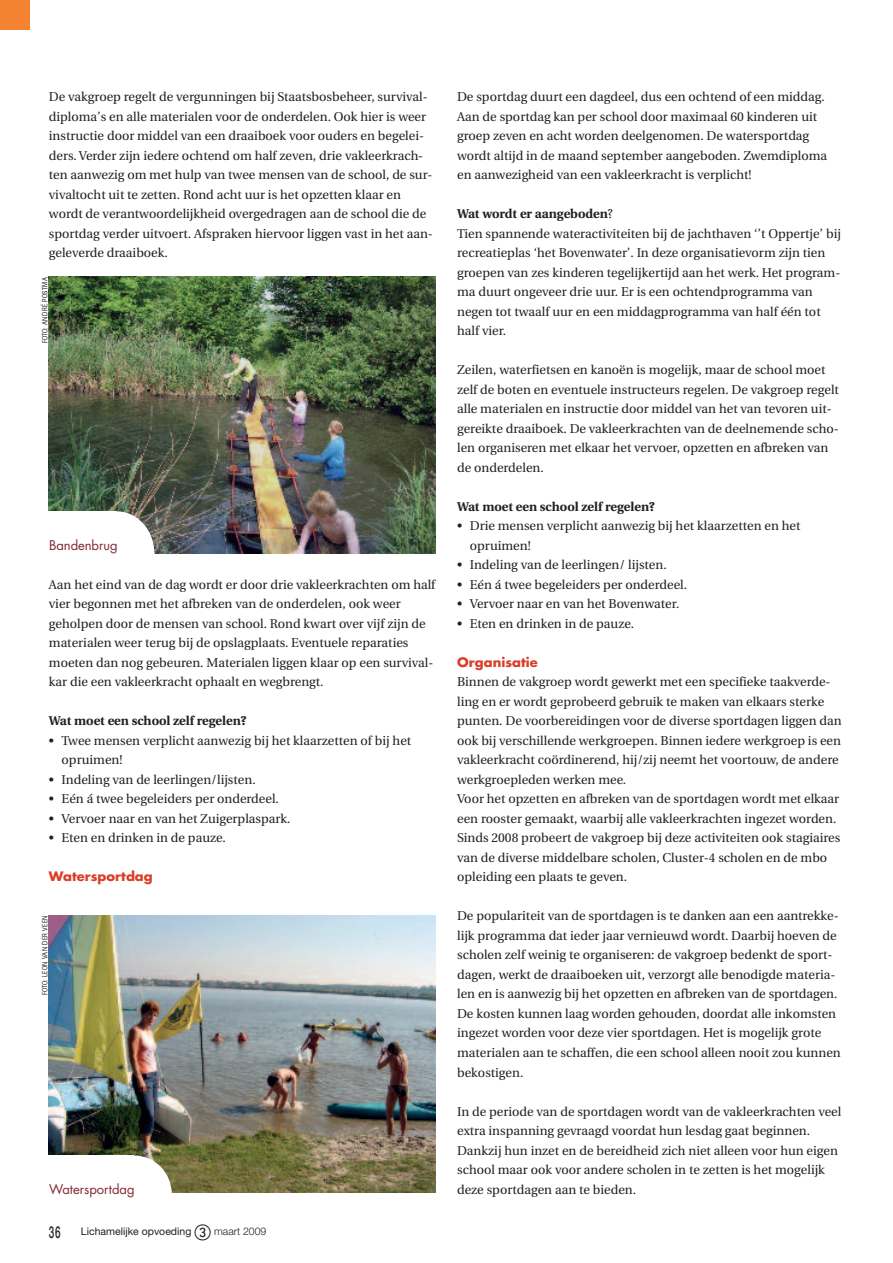
<style>
.page{position:relative;width:893px;height:1263px;background:#fff}
.page>*{position:absolute;margin:0;border:0;box-sizing:border-box;transform-origin:0 0}
.t1{font:13.05px "Futura";color:#842734}
.t2{font:12.75px/19.5px "Utopia";color:#231f20}
.t3{font:700 12.75px "Utopia";color:#231f20}
.t4{font:700 12.75px "Futura";color:#da3e26}
.t5{font:10.5px "Helvetica Neue";color:#231f20}
.t6{font:7.5px "Imago";letter-spacing:.07em;color:#231f20;scale:.8 1}
.s1{font-weight:500;font-size:16.5px}
.s2{font-family:"European Pi One";font-size:16.5px}
.s3{font-weight:300}
.s4{font-weight:700}
</style>
<div class="page">
<div style="left:0;top:0;width:30px;height:30px;background:#f48231"></div>
<img style="left:49px;top:916px;width:387px;height:277px">
<img style="left:49px;top:277px;width:387px;height:277px">
<svg style="left:134px;top:1155px;width:38px;height:38px"></svg>
<div style="left:8px;top:1155px;width:126px;height:48px;background:#fff"></div>
<svg style="left:117px;top:511px;width:37px;height:43px"></svg>
<div style="left:30px;top:511px;width:87px;height:50px;background:#fff"></div>
<p class="t2" style="left:49px;top:88px;width:386px">De vakgroep regelt de vergunningen bij Staatsbosbeheer, survival&shy;diploma’s en alle materialen voor de onderdelen. Ook hier is weer instructie door middel van een draaiboek voor ouders en begelei&shy;ders. Verder zijn iedere ochtend om half zeven, drie vakleerkrach&shy;ten aanwezig om met hulp van twee mensen van de school, de sur&shy;vivaltocht uit te zetten. Rond acht uur is het opzetten klaar en wordt de verantwoordelijkheid overgedragen aan de school die de sportdag verder uitvoert. Afspraken hiervoor liggen vast in het aan&shy;geleverde draaiboek.</p>
<p class="t6" style="left:42px;top:343px;width:84px;rotate:-90deg">FOTO: ANDRÉ POSTMA</p>
<p class="t1" style="left:49px;top:539px;width:70px">Bandenbrug</p>
<p class="t2" style="left:49px;top:576px;width:388px">Aan het eind van de dag wordt er door drie vakleerkrachten om half vier begonnen met het afbreken van de onderdelen, ook weer geholpen door de mensen van school. Rond kwart over vijf zijn de materialen weer terug bij de opslagplaats. Eventuele reparaties moeten dan nog gebeuren. Materialen liggen klaar op een survival&shy;kar die een vakleerkracht ophaalt en wegbrengt.</p>
<p class="t3" style="left:49px;top:716px;width:199px">Wat moet een school zelf regelen?</p>
<p class="t2" style="left:62px;top:732px;width:351px;text-indent:-13px">• Twee mensen verplicht aanwezig bij het klaarzetten of bij het opruimen!</p>
<p class="t2" style="left:49px;top:771px;width:208px">• Indeling van de leerlingen/lijsten.</p>
<p class="t2" style="left:49px;top:790px;width:232px">• Eén á twee begeleiders per onderdeel.</p>
<p class="t2" style="left:49px;top:810px;width:243px">• Vervoer naar en van het Zuigerplaspark.</p>
<p class="t2" style="left:49px;top:829px;width:178px">• Eten en drinken in de pauze.</p>
<p class="t4" style="left:49px;top:871px;width:105px">Watersportdag</p>
<p class="t6" style="left:42px;top:995px;width:102px;rotate:-90deg">FOTO: LEON VAN DER VEEN</p>
<p class="t1" style="left:49px;top:1183px;width:87px">Watersportdag</p>
<p class="t5" style="left:49px;top:1227px;width:219px"><span class="s1">36</span> Lichamelijke opvoeding <span class="s2">-</span> <span class="s3">maart 2009</span></p>
<p class="t2" style="left:457px;top:88px;width:372px">De sportdag duurt een dagdeel, dus een ochtend of een middag.<br>Aan de sportdag kan per school door maximaal 60 kinderen uit groep zeven en acht worden deelgenomen. De watersportdag wordt altijd in de maand september aangeboden. Zwemdiploma en aanwezigheid van een vakleerkracht is verplicht!</p>
<p class="t2" style="left:457px;top:205px;width:385px"><span class="s4">Wat wordt er aangeboden</span>?<br>Tien spannende wateractiviteiten bij de jachthaven ‘’t Oppertje’ bij recreatieplas ‘het Bovenwater’. In deze organisatievorm zijn tien groepen van zes kinderen tegelijkertijd aan het werk. Het program&shy;ma duurt ongeveer drie uur. Er is een ochtendprogramma van negen tot twaalf uur en een middagprogramma van half één tot half vier.</p>
<p class="t2" style="left:457px;top:361px;width:383px">Zeilen, waterfietsen en kanoën is mogelijk, maar de school moet zelf de boten en eventuele instructeurs regelen. De vakgroep regelt alle materialen en instructie door middel van het van tevoren uit&shy;gereikte draaiboek. De vakleerkrachten van de deelnemende scho&shy;len organiseren met elkaar het vervoer, opzetten en afbreken van de onderdelen.</p>
<p class="t3" style="left:457px;top:501px;width:199px">Wat moet een school zelf regelen?</p>
<p class="t2" style="left:470px;top:517px;width:332px;text-indent:-13px">• Drie mensen verplicht aanwezig bij het klaarzetten en het opruimen!</p>
<p class="t2" style="left:457px;top:556px;width:211px">• Indeling van de leerlingen/ lijsten.</p>
<p class="t2" style="left:457px;top:576px;width:232px">• Eén á twee begeleiders per onderdeel.</p>
<p class="t2" style="left:457px;top:595px;width:224px">• Vervoer naar en van het Bovenwater.</p>
<p class="t2" style="left:457px;top:615px;width:178px">• Eten en drinken in de pauze.</p>
<p class="t4" style="left:457px;top:656px;width:82px">Organisatie</p>
<p class="t2" style="left:457px;top:673px;width:386px">Binnen de vakgroep wordt gewerkt met een specifieke taakverde&shy;ling en er wordt geprobeerd gebruik te maken van elkaars sterke punten. De voorbereidingen voor de diverse sportdagen liggen dan ook bij verschillende werkgroepen. Binnen iedere werkgroep is een vakleerkracht coördinerend, hij/zij neemt het voortouw, de andere werkgroepleden werken mee.<br>Voor het opzetten en afbreken van de sportdagen wordt met elkaar een rooster gemaakt, waarbij alle vakleerkrachten ingezet worden.<br>Sinds 2008 probeert de vakgroep bij deze activiteiten ook stagiaires van de diverse middelbare scholen, Cluster-4 scholen en de mbo opleiding een plaats te geven.</p>
<p class="t2" style="left:457px;top:907px;width:385px">De populariteit van de sportdagen is te danken aan een aantrekke&shy;lijk programma dat ieder jaar vernieuwd wordt. Daarbij hoeven de scholen zelf weinig te organiseren: de vakgroep bedenkt de sport&shy;dagen, werkt de draaiboeken uit, verzorgt alle benodigde materia&shy;len en is aanwezig bij het opzetten en afbreken van de sportdagen.<br>De kosten kunnen laag worden gehouden, doordat alle inkomsten ingezet worden voor deze vier sportdagen. Het is mogelijk grote materialen aan te schaffen, die een school alleen nooit zou kunnen bekostigen.</p>
<p class="t2" style="left:457px;top:1102px;width:386px">In de periode van de sportdagen wordt van de vakleerkrachten veel extra inspanning gevraagd voordat hun lesdag gaat beginnen.<br>Dankzij hun inzet en de bereidheid zich niet alleen voor hun eigen school maar ook voor andere scholen in te zetten is het mogelijk deze sportdagen aan te bieden.</p>
</div>
